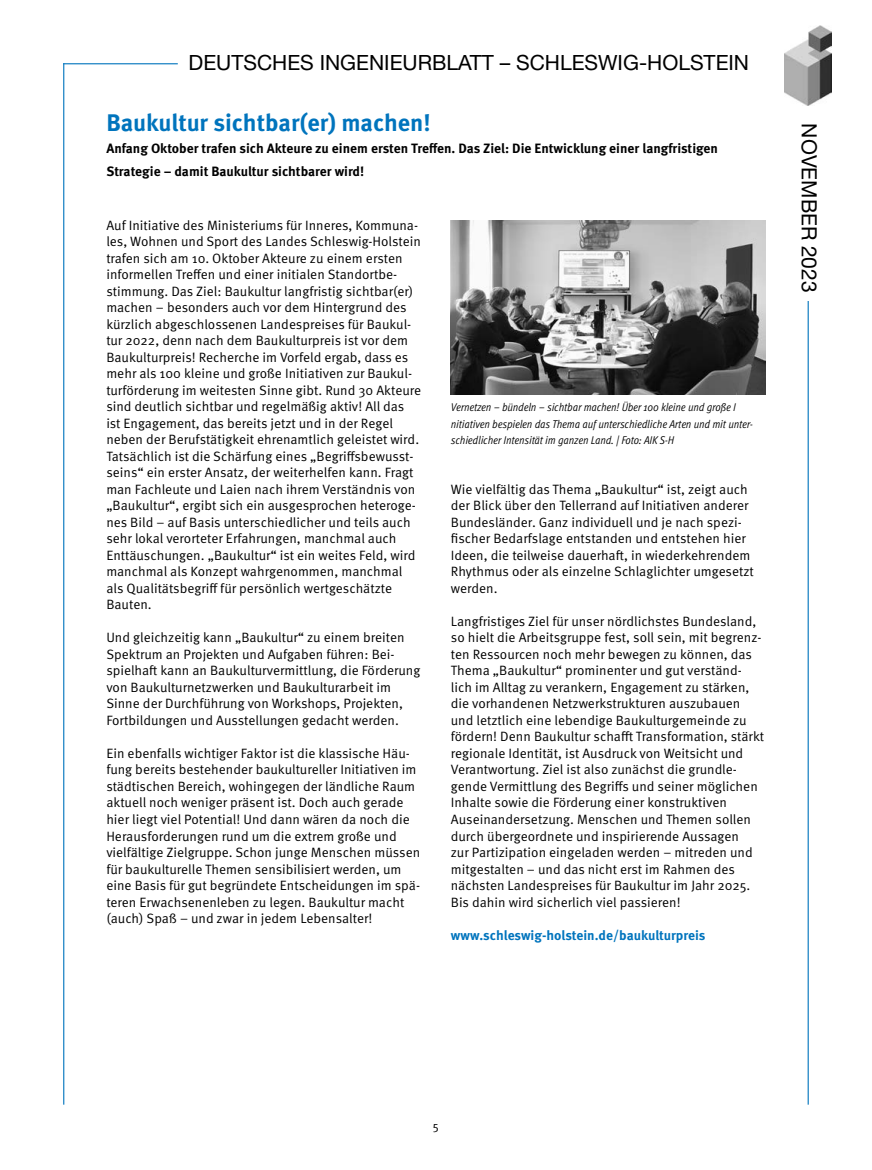
<style>
.page{position:relative;width:872px;height:1170px;background:#fff}
.page>*{position:absolute;margin:0;border:0;box-sizing:border-box;transform-origin:0 0}
.Headline_16_pt{font:700 24px "Meta OT";letter-spacing:-.005em;color:#0074bd}
.t1{font:21px "Helvetica Neue LT Std";color:#000}
.Fließtext{font:13.5px/16.5px "Meta OT Norm";color:#000}
.Subline{font:700 13.5px/22.5px "Meta OT";color:#000}
.Fließtext-2{font:700 13.5px "Meta OT";letter-spacing:-.005em;color:#0074bd}
.t2{font:12px "Meta OT Norm";color:#000}
.Bildunterschrift{font:11.25px/16.5px "Meta OT Cond Norm Ita";color:#000}
</style>
<div class="page">
<hr style="left:807px;top:222px;width:1px;height:882px;background:#0074bd">
<hr style="left:63px;top:63px;width:1px;height:1041px;background:#0074bd">
<hr style="left:63px;top:63px;width:115px;height:1px;background:#0074bd">
<div style="left:797px;top:123px;width:24px;height:178px;background:#fff"></div>
<img style="left:784px;top:26px;width:47px;height:79px">
<img style="left:451px;top:220px;width:314px;height:174px">
<h2 class="t1" style="left:189px;top:50px;width:562px">DEUTSCHES INGENIEURBLATT – SCHLESWIG-HOLSTEIN</h2>
<p class="Headline_16_pt" style="left:106px;top:107px;width:326px">Baukultur sichtbar(er) machen!</p>
<p class="Subline" style="left:106px;top:137px;width:613px">Anfang Oktober trafen sich Akteure zu einem ersten Treffen. Das Ziel: Die Entwicklung einer langfristigen<br>Strategie – damit Baukultur sichtbarer wird!</p>
<p class="Fließtext" style="left:106px;top:217px;width:316px">Auf Initiative des Ministeriums für Inneres, Kommuna&shy;les, Wohnen und Sport des Landes Schleswig-Holstein trafen sich am 10. Oktober Akteure zu einem ersten informellen Treffen und einer initialen Standortbe&shy;stimmung. Das Ziel: Baukultur langfristig sichtbar(er) machen – besonders auch vor dem Hintergrund des kürzlich abgeschlossenen Landespreises für Baukul&shy;tur 2022, denn nach dem Baukulturpreis ist vor dem Baukulturpreis! Recherche im Vorfeld ergab, dass es mehr als 100 kleine und große Initiativen zur Baukul&shy;turförderung im weitesten Sinne gibt. Rund 30 Akteure sind deutlich sichtbar und regelmäßig aktiv! All das ist Engagement, das bereits jetzt und in der Regel neben der Berufstätigkeit ehrenamtlich geleistet wird.<br>Tatsächlich ist die Schärfung eines „Begriffsbewusst&shy;seins“ ein erster Ansatz, der weiterhelfen kann. Fragt man Fachleute und Laien nach ihrem Verständnis von „Baukultur“, ergibt sich ein ausgesprochen heteroge&shy;nes Bild – auf Basis unterschiedlicher und teils auch sehr lokal verorteter Erfahrungen, manchmal auch Enttäuschungen. „Baukultur“ ist ein weites Feld, wird manchmal als Konzept wahrgenommen, manchmal als Qualitätsbegriff für persönlich wertgeschätzte Bauten.</p>
<p class="Fließtext" style="left:106px;top:629px;width:315px">Und gleichzeitig kann „Baukultur“ zu einem breiten Spektrum an Projekten und Aufgaben führen: Bei&shy;spielhaft kann an Baukulturvermittlung, die Förderung von Baukulturnetzwerken und Baukulturarbeit im Sinne der Durchführung von Workshops, Projekten, Fortbildungen und Ausstellungen gedacht werden.</p>
<p class="Fließtext" style="left:106px;top:745px;width:315px">Ein ebenfalls wichtiger Faktor ist die klassische Häu&shy;fung bereits bestehender baukultureller Initiativen im städtischen Bereich, wohingegen der ländliche Raum aktuell noch weniger präsent ist. Doch auch gerade hier liegt viel Potential! Und dann wären da noch die Herausforderungen rund um die extrem große und vielfältige Zielgruppe. Schon junge Menschen müssen für baukulturelle Themen sensibilisiert werden, um eine Basis für gut begründete Entscheidungen im spä&shy;teren Erwachsenenleben zu legen. Baukultur macht (auch) Spaß – und zwar in jedem Lebensalter!</p>
<p class="Bildunterschrift" style="left:451px;top:399px;width:303px">Vernetzen – bündeln – sichtbar machen! Über 100 kleine und große I nitiativen bespielen das Thema auf unterschiedliche Arten und mit unter&shy;schiedlicher Intensität im ganzen Land. | Foto: AIK S-H</p>
<p class="Fließtext" style="left:451px;top:481px;width:304px">Wie vielfältig das Thema „Baukultur“ ist, zeigt auch der Blick über den Tellerrand auf Initiativen anderer Bundesländer. Ganz individuell und je nach spezi&shy;fischer Bedarfslage entstanden und entstehen hier Ideen, die teilweise dauerhaft, in wiederkehrendem Rhythmus oder als einzelne Schlaglichter umgesetzt werden.</p>
<p class="Fließtext" style="left:451px;top:613px;width:315px">Langfristiges Ziel für unser nördlichstes Bundesland, so hielt die Arbeitsgruppe fest, soll sein, mit begrenz&shy;ten Ressourcen noch mehr bewegen zu können, das Thema „Baukultur“ prominenter und gut verständ&shy;lich im Alltag zu verankern, Engagement zu stärken, die vorhandenen Netzwerkstrukturen auszubauen und letztlich eine lebendige Baukulturgemeinde zu fördern! Denn Baukultur schafft Transformation, stärkt regionale Identität, ist Ausdruck von Weitsicht und Verantwortung. Ziel ist also zunächst die grundle&shy;gende Vermittlung des Begriffs und seiner möglichen Inhalte sowie die Förderung einer konstruktiven Auseinandersetzung. Menschen und Themen sollen durch übergeordnete und inspirierende Aussagen<br>zur Partizipation eingeladen werden – mitreden und mitgestalten – und das nicht erst im Rahmen des nächsten Landespreises für Baukultur im Jahr 2025.<br>Bis dahin wird sicherlich viel passieren!</p>
<p class="Fließtext-2" style="left:451px;top:926px;width:256px">www.schleswig-holstein.de/baukulturpreis</p>
<h2 class="t1" style="left:821px;top:123px;width:170px;rotate:90deg">NOVEMBER 2023</h2>
<p class="t2" style="left:433px;top:1118px;width:8px">5</p>
</div>
